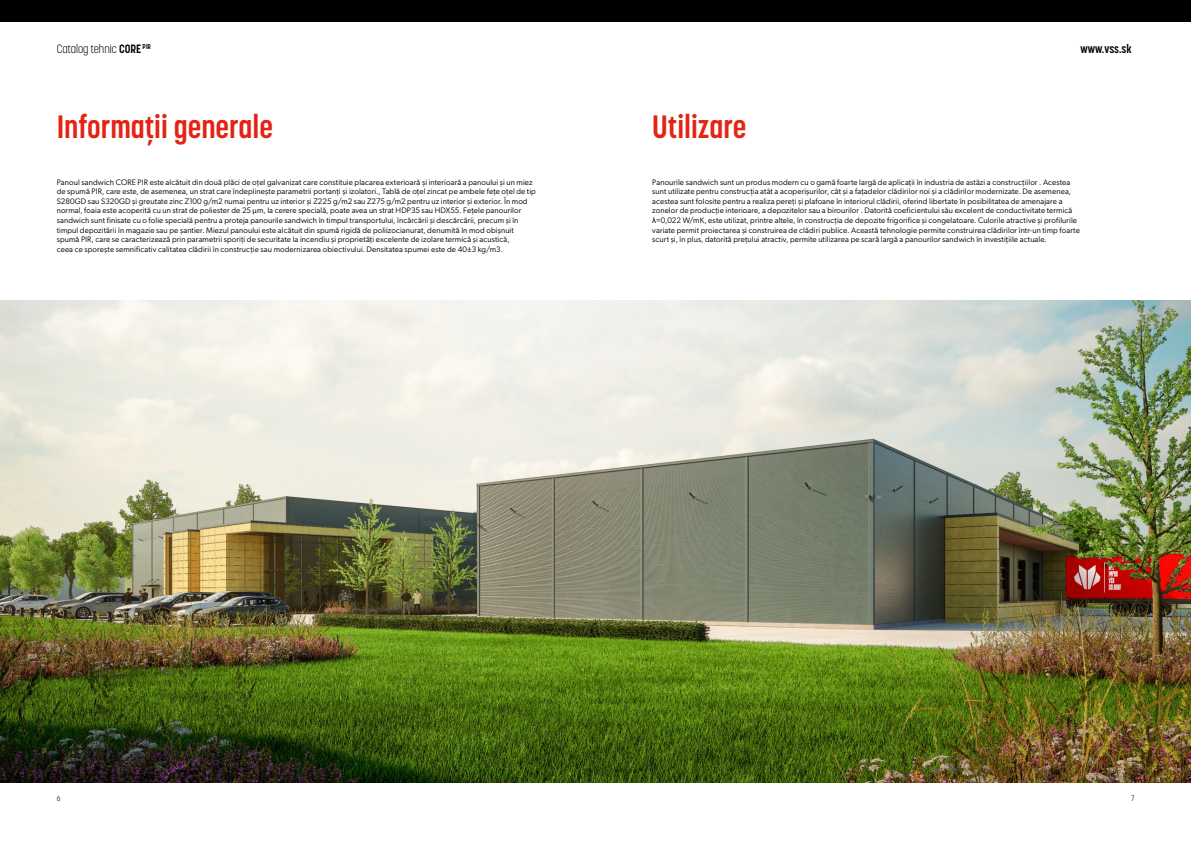
<style>
.page{position:relative;width:1191px;height:842px;background:#fff}
.page>*{position:absolute;margin:0;border:0;box-sizing:border-box;transform-origin:0 0}
.t1{font:700 32px "Korolev Condensed";color:#e42313}
.t2{font:300 12px "Korolev Condensed";color:#000}
.t3{font:700 12px "Korolev Condensed";color:#000}
.t4{font:8px/9.6px "Gibson";letter-spacing:.01em;color:#000}
.t5{font:300 8px "Korolev Condensed";color:#000}
.s1{font-weight:700}
.s2{font-family:"Arial"}
</style>
<div class="page">
<div style="left:0;top:0;width:1191px;height:22px;background:#000"></div>
<img style="left:0;top:300px;width:1191px;height:482px">
<h2 class="t2" style="left:57px;top:42px;width:96px">Catalog tehnic <span class="s1">CORE</span> <sup>PIR</sup></h2>
<h2 class="t3" style="left:1080px;top:42px;width:52px">www.vss.sk</h2>
<h1 class="t1" style="left:57px;top:107px;width:218px">Informații generale</h1>
<h1 class="t1" style="left:652px;top:107px;width:96px">Utilizare</h1>
<p class="t4" style="left:57px;top:177px;width:481px">Panoul sandwich CORE PIR este alcătuit din două plăci de oțel galvanizat care constituie placarea exterioară și interioară a panoului și un miez de spumă PIR, care este, de asemenea, un strat care îndeplinește parametrii portanți și izolatori., Tablă de oțel zincat pe ambele fețe oțel de tip S280GD sau S320GD și greutate zinc Z100 g/m2 numai pentru uz interior și Z225 g/m2 sau Z275 g/m2 pentru uz interior și exterior. În mod normal, foaia este acoperită cu un strat de poliester de 25 μm, la cerere specială, poate avea un strat HDP35 sau HDX55. Fețele panourilor sandwich sunt finisate cu o folie specială pentru a proteja panourile sandwich în timpul transportului, încărcării și descărcării, precum și în timpul depozitării în magazie sau pe șantier. Miezul panoului este alcătuit din spumă rigidă de poliizocianurat, denumită în mod obișnuit spumă PIR, care se caracterizează prin parametrii sporiți de securitate la incendiu și proprietăți excelente de izolare termică și acustică,<br>ceea ce sporește semnificativ calitatea clădirii în construcție sau modernizarea obiectivului. Densitatea spumei este de 40±3 kg/m3.</p>
<p class="t4" style="left:652px;top:177px;width:429px">Panourile sandwich sunt un produs modern cu o gamă foarte largă de aplicații în industria de astăzi a construcțiilor . Acestea sunt utilizate pentru construcția atât a acoperișurilor, cât și a fațadelor clădirilor noi și a clădirilor modernizate. De asemenea, acestea sunt folosite pentru a realiza pereți și plafoane în interiorul clădirii, oferind libertate în posibilitatea de amenajare a zonelor de producție interioare, a depozitelor sau a birourilor . Datorită coeficientului său excelent de conductivitate termică <span class="s2">λ</span>=0,022 W/mK, este utilizat, printre altele, în construcția de depozite frigorifice și congelatoare. Culorile atractive și profilurile variate permit proiectarea și construirea de clădiri publice. Această tehnologie permite construirea clădirilor într-un timp foarte scurt și, în plus, datorită prețului atractiv, permite utilizarea pe scară largă a panourilor sandwich în investițiile actuale.</p>
<p class="t5" style="left:57px;top:794px;width:5px">6</p>
<p class="t5" style="left:1131px;top:794px;width:5px">7</p>
</div>
